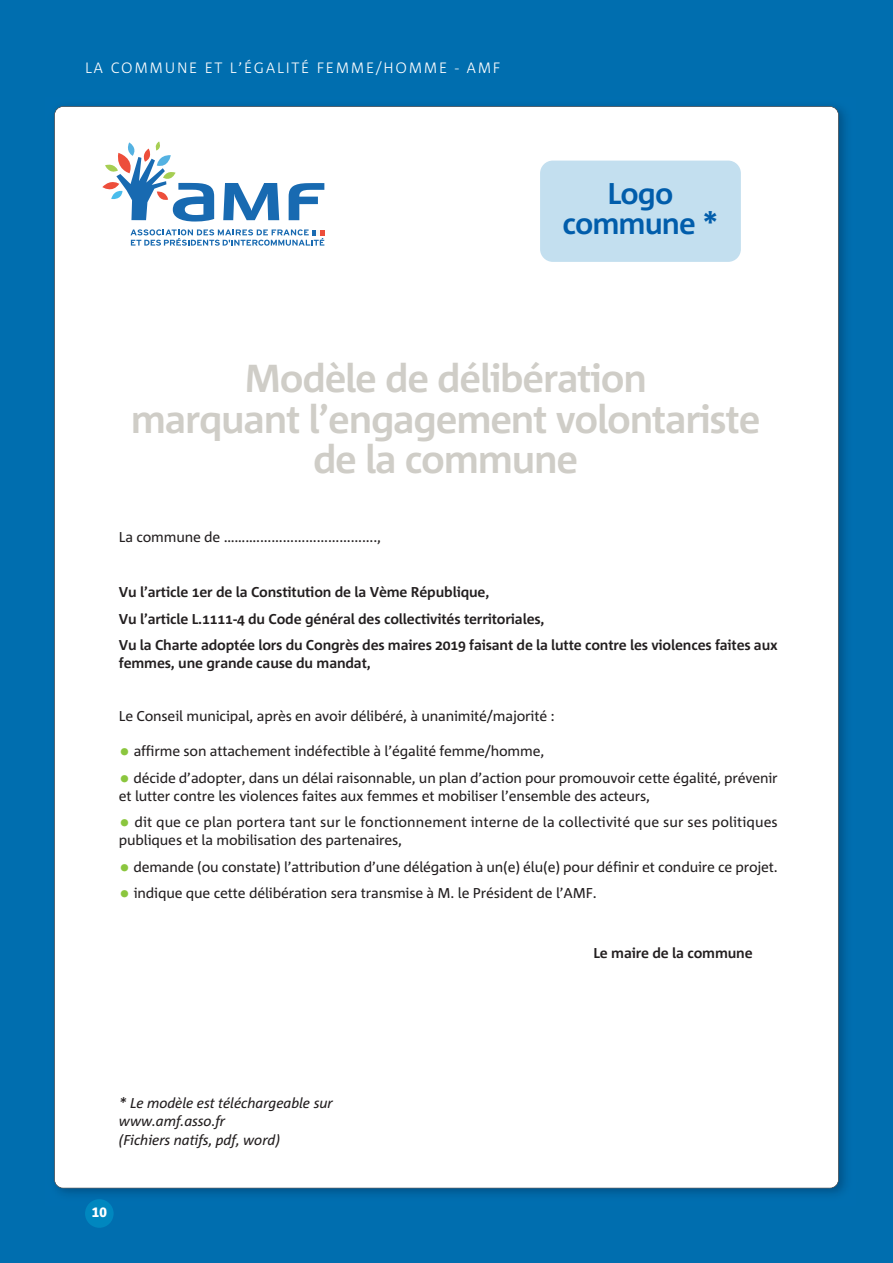
<style>
.page{position:relative;width:893px;height:1263px;background:#006eaf}
.page>*{position:absolute;margin:0;border:0;box-sizing:border-box;transform-origin:0 0}
.t1{font:700 39px/40.5px "Corpid C1";letter-spacing:-.035em;color:#cfcdc7;text-align:center}
.t2{font:700 30px/30px "Corpid C1";letter-spacing:-.035em;color:#015dab;text-align:center}
.t3{font:300 15px "Corpid C1";letter-spacing:.11em;color:#fff}
.t4{font:14.25px/18px "Corpid C1";letter-spacing:-.01em;color:#231f20}
.t5{font:700 14.25px/26.5px "Corpid C1";letter-spacing:-.01em;color:#231f20}
.t6{font:italic 14.25px/18px "Corpid C1";letter-spacing:-.01em;color:#231f20}
.t7{font:800 13.5px "Corpid C1";color:#fff}
.s1{font-size:21px;color:#8bc63e}
</style>
<div class="page">
<div style="left:54px;top:106px;width:784px;height:1082px;background:#fff;border-radius:9px"></div>
<svg style="left:223px;top:183px;width:56px;height:37px"></svg>
<svg style="left:289px;top:183px;width:35px;height:37px"></svg>
<svg style="left:102px;top:141px;width:112px;height:81px"></svg>
<svg style="left:130px;top:229px;width:194px;height:17px"></svg>
<div style="left:540px;top:161px;width:201px;height:101px;background:#c3dfef;border-radius:13px"></div>
<div style="left:85px;top:1199px;width:29px;height:29px;background:#0087bf;border-radius:50%"></div>
<p class="t3" style="left:85px;top:62px;width:417px">LA COMMUNE ET L’ÉGALITÉ FEMME/HOMME - AMF</p>
<h2 class="t2" style="left:562px;top:180px;width:158px">Logo commune *</h2>
<h1 class="t1" style="left:131px;top:361px;width:631px">Modèle de délibération<br>marquant l’engagement volontariste de la commune</h1>
<p class="t4" style="left:119px;top:529px;width:264px">La commune de ………................................,</p>
<p class="t5" style="left:119px;top:580px;width:660px">Vu l’article 1er de la Constitution de la Vème République,<br>Vu l’article L.1111-4 du Code général des collectivités territoriales,<br>Vu la Charte adoptée lors du Congrès des maires 2019 faisant de la lutte contre les violences faites aux</p>
<p class="t5" style="left:119px;top:651px;width:253px">femmes, une grande cause du mandat,</p>
<p class="t4" style="left:119px;top:708px;width:437px">Le Conseil municipal, après en avoir délibéré, à unanimité/majorité :</p>
<p class="t4" style="left:119px;top:743px;width:427px"><span class="s1">•</span> affirme son attachement indéfectible à l’égalité femme/homme,</p>
<p class="t4" style="left:119px;top:770px;width:660px"><span class="s1">•</span> décide d’adopter, dans un délai raisonnable, un plan d’action pour promouvoir cette égalité, prévenir et lutter contre les violences faites aux femmes et mobiliser l’ensemble des acteurs,</p>
<p class="t4" style="left:119px;top:814px;width:660px"><span class="s1">•</span> dit que ce plan portera tant sur le fonctionnement interne de la collectivité que sur ses politiques publiques et la mobilisation des partenaires,</p>
<p class="t4" style="left:119px;top:859px;width:660px"><span class="s1">•</span> demande (ou constate) l’attribution d’une délégation à un(e) élu(e) pour définir et conduire ce projet.</p>
<p class="t4" style="left:119px;top:885px;width:479px"><span class="s1">•</span> indique que cette délibération sera transmise à M. le Président de l’AMF.</p>
<p class="t6" style="left:119px;top:1095px;width:215px">* Le modèle est téléchargeable sur www.amf.asso.fr<br>(Fichiers natifs, pdf, word)</p>
<p class="t7" style="left:92px;top:1207px;width:16px">10</p>
<p class="t5" style="left:593px;top:940px;width:161px">Le maire de la commune</p>
</div>
